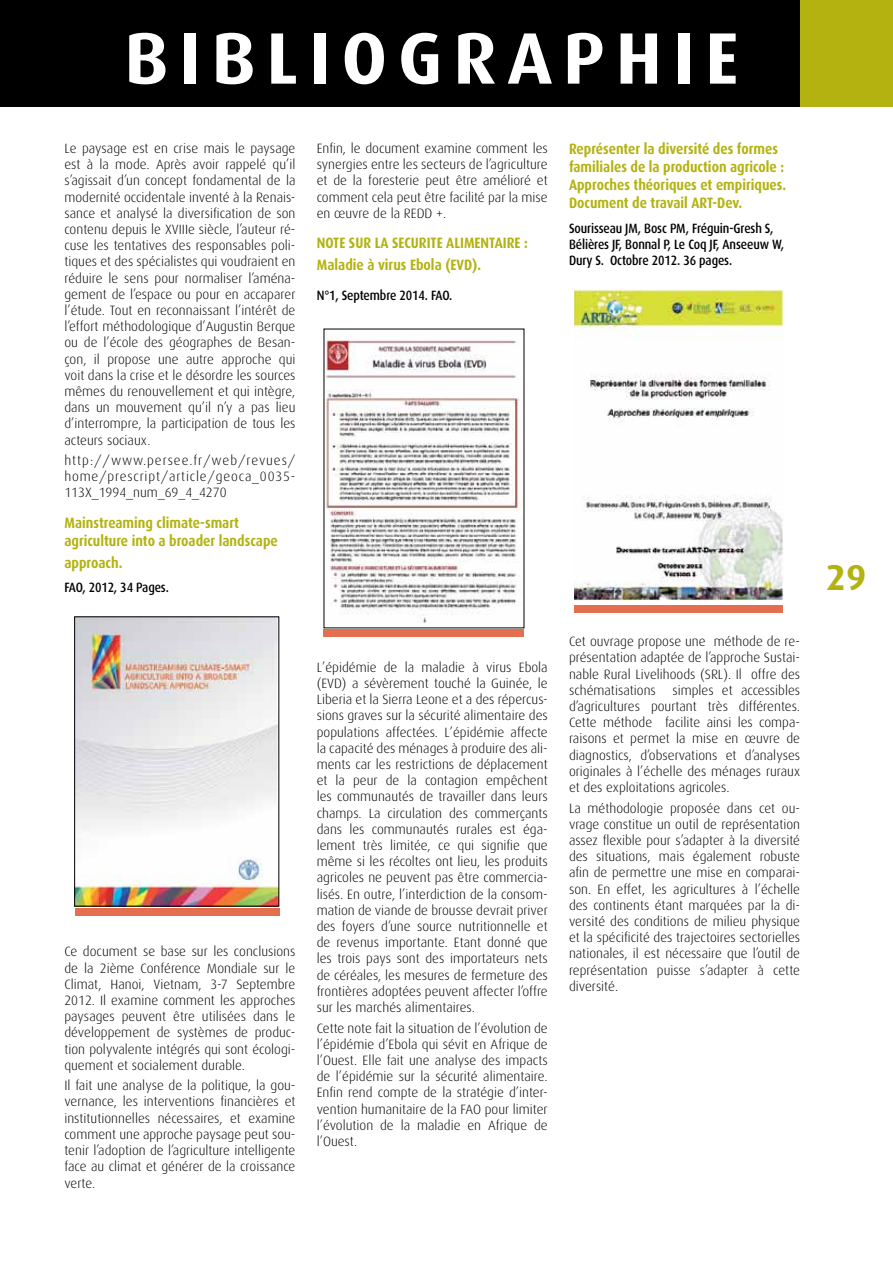
<style>
.page{position:relative;width:893px;height:1263px;background:#fff}
.page>*{position:absolute;margin:0;border:0;box-sizing:border-box;transform-origin:0 0}
.t1{font:700 72.9px "Dax";letter-spacing:.15em;color:#fff}
.t2{font:700 36px "Dax";color:#b3b210}
.t3{font:700 15px/18px "Dax";color:#b3b210;scale:.88 1}
.t4{font:300 13.5px/16.2px "Dax";color:#000;text-align:justify}
.t5{font:500 13.5px/16.2px "Dax";letter-spacing:-.01em;color:#000;scale:.88 1}
</style>
<div class="page">
<hr style="left:0;top:0;width:1px;height:106px;background:#000">
<div style="left:1px;top:0;width:799px;height:106px;background:#000"></div>
<div style="left:800px;top:0;width:93px;height:106px;background:#b3b210"></div>
<div style="left:75px;top:908px;width:204px;height:8px;background:#e36e50"></div>
<img style="left:76px;top:619px;width:201px;height:285px">
<div style="left:324px;top:629px;width:200px;height:7px;background:#e36e50"></div>
<img style="left:326px;top:331px;width:196px;height:293px">
<div style="left:575px;top:605px;width:208px;height:8px;background:#e36e50"></div>
<img style="left:575px;top:289px;width:208px;height:311px">
<h1 class="t1" style="left:125px;top:17px;width:616px">BIBLIOGRAPHIE</h1>
<p class="t4" style="left:64px;top:140px;width:233px">Le paysage est en crise mais le paysage est à la mode. Après avoir rappelé qu’il s’agissait d’un concept fondamental de la modernité occidentale inventé à la Renais&shy;sance et analysé la diversification de son contenu depuis le XVIIIe siècle, l’auteur ré&shy;cuse les tentatives des responsables poli&shy;tiques et des spécialistes qui voudraient en réduire le sens pour normaliser l’aména&shy;gement de l’espace ou pour en accaparer l’étude. Tout en reconnaissant l’intérêt de l’effort méthodologique d’Augustin Berque ou de l’école des géographes de Besan&shy;çon, il propose une autre approche qui voit dans la crise et le désordre les sources mêmes du renouvellement et qui intègre, dans un mouvement qu’il n’y a pas lieu d’interrompre, la participation de tous les acteurs sociaux.</p>
<p class="t4" style="left:64px;top:452px;width:232px">http://www.persee.fr/web/revues/ home/prescript/article/geoca_0035- 113X_1994_num_69_4_4270</p>
<p class="t3" style="left:64px;top:514px;width:244px">Mainstreaming climate-smart agriculture into a broader landscape</p>
<p class="t3" style="left:64px;top:554px;width:67px">approach.</p>
<p class="t5" style="left:64px;top:580px;width:120px">FAO, 2012, 34 Pages.</p>
<p class="t4" style="left:64px;top:944px;width:233px">Ce document se base sur les conclusions de la 2ième Conférence Mondiale sur le Climat, Hanoi, Vietnam, 3-7 Septembre 2012. Il examine comment les approches paysages peuvent être utilisées dans le développement de systèmes de produc&shy;tion polyvalente intégrés qui sont écologi&shy;quement et socialement durable.</p>
<p class="t4" style="left:64px;top:1078px;width:233px">Il fait une analyse de la politique, la gou&shy;vernance, les interventions financières et institutionnelles nécessaires, et examine comment une approche paysage peut sou&shy;tenir l’adoption de l’agriculture intelligente face au climat et générer de la croissance verte.</p>
<p class="t4" style="left:317px;top:140px;width:233px">Enfin, le document examine comment les synergies entre les secteurs de l’agriculture et de la foresterie peut être amélioré et comment cela peut être facilité par la mise en œuvre de la REDD +.</p>
<p class="t3" style="left:317px;top:233px;width:241px;line-height:21.6px">NOTE SUR LA SECURITE ALIMENTAIRE :<br>Maladie à virus Ebola (EVD).</p>
<p class="t5" style="left:317px;top:288px;width:156px">N°1, Septembre 2014. FAO.</p>
<p class="t3" style="left:569px;top:140px;width:248px">Représenter la diversité des formes familiales de la production agricole :<br>Approches théoriques et empiriques.<br>Document de travail ART-Dev.</p>
<p class="t5" style="left:569px;top:220px;width:246px">Sourisseau JM, Bosc PM, Fréguin-Gresh S,<br>Bélières JF, Bonnal P, Le Coq JF, Anseeuw W,<br>Dury S. Octobre 2012. 36 pages.</p>
<p class="t4" style="left:317px;top:659px;width:233px">L’épidémie de la maladie à virus Ebola (EVD) a sévèrement touché la Guinée, le Liberia et la Sierra Leone et a des répercus&shy;sions graves sur la sécurité alimentaire des populations affectées. L’épidémie affecte la capacité des ménages à produire des ali&shy;ments car les restrictions de déplacement et la peur de la contagion empêchent les communautés de travailler dans leurs champs. La circulation des commerçants dans les communautés rurales est éga&shy;lement très limitée, ce qui signifie que même si les récoltes ont lieu, les produits agricoles ne peuvent pas être commercia&shy;lisés. En outre, l’interdiction de la consom&shy;mation de viande de brousse devrait priver des foyers d’une source nutritionnelle et de revenus importante. Etant donné que les trois pays sont des importateurs nets de céréales, les mesures de fermeture des frontières adoptées peuvent affecter l’offre sur les marchés alimentaires.</p>
<p class="t4" style="left:317px;top:1020px;width:233px">Cette note fait la situation de l’évolution de l’épidémie d’Ebola qui sévit en Afrique de l’Ouest. Elle fait une analyse des impacts de l’épidémie sur la sécurité alimentaire.<br>Enfin rend compte de la stratégie d’inter&shy;vention humanitaire de la FAO pour limiter l’évolution de la maladie en Afrique de l’Ouest.</p>
<p class="t4" style="left:569px;top:634px;width:233px">Cet ouvrage propose une méthode de re&shy;présentation adaptée de l’approche Sustai&shy;nable Rural Livelihoods (SRL). Il offre des schématisations simples et accessibles d’agricultures pourtant très différentes.<br>Cette méthode facilite ainsi les compa&shy;raisons et permet la mise en œuvre de diagnostics, d’observations et d’analyses originales à l’échelle des ménages ruraux et des exploitations agricoles.</p>
<p class="t4" style="left:569px;top:800px;width:233px">La méthodologie proposée dans cet ou&shy;vrage constitue un outil de représentation assez flexible pour s’adapter à la diversité des situations, mais également robuste afin de permettre une mise en comparai&shy;son. En effet, les agricultures à l’échelle des continents étant marquées par la di&shy;versité des conditions de milieu physique et la spécificité des trajectoires sectorielles nationales, il est nécessaire que l’outil de représentation puisse s’adapter à cette diversité.</p>
<h2 class="t2" style="left:826px;top:558px;width:42px">29</h2>
</div>
